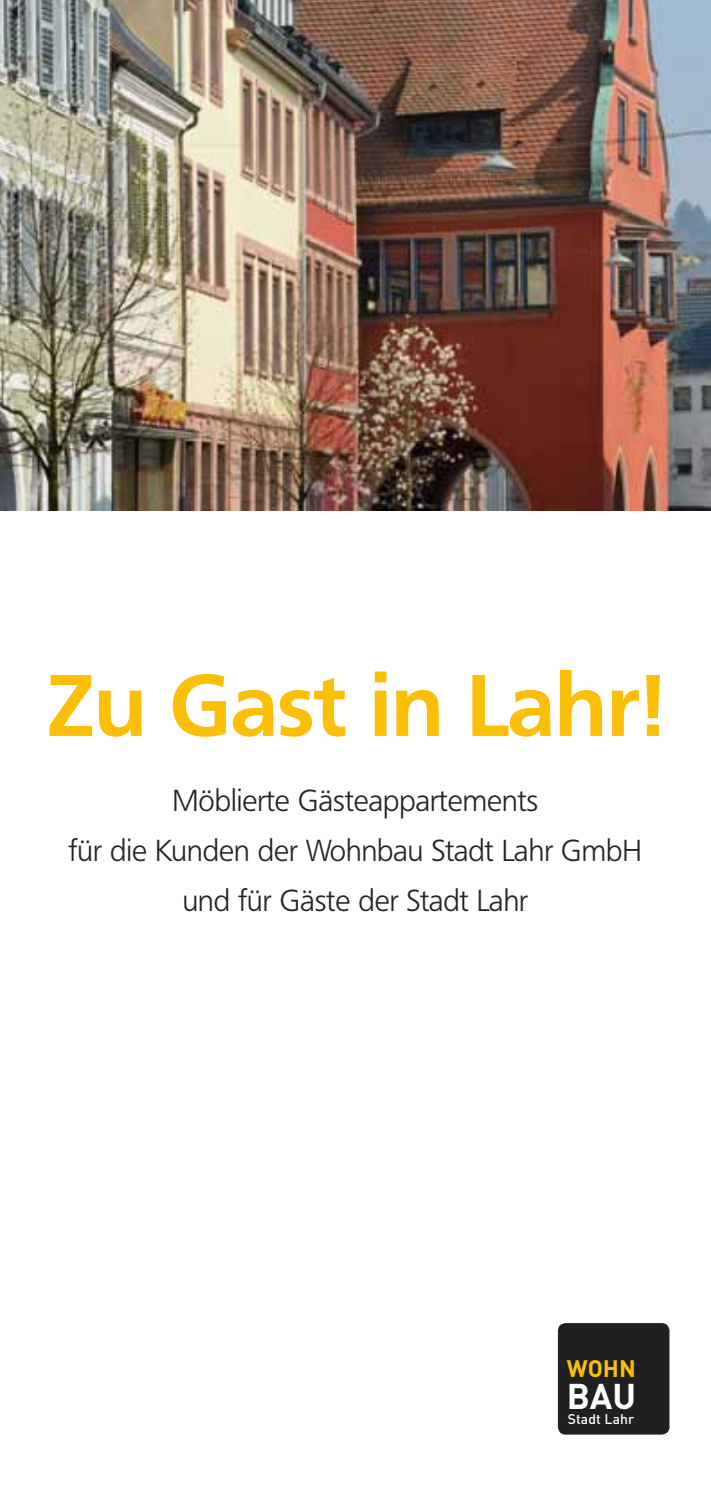
<style>
.page{position:relative;width:711px;height:1489px;background:#fff}
.page>*{position:absolute;margin:0;border:0;box-sizing:border-box;transform-origin:0 0}
.t1{font:700 86.25px "Frutiger BQ";color:#fbbf08}
.t2{font:700 35.25px "DIN Pro";color:#fff}
.t3{font:300 30px/50px "Frutiger BQ";color:#252326;text-align:center}
.t4{font:700 23.5px "DIN Pro";color:#fcc000}
.t5{font:500 13.75px "DIN Pro";letter-spacing:.01em;color:#fff}
</style>
<div class="page">
<img style="left:1px;top:0;width:708px;height:510px">
<div style="left:557px;top:1322px;width:112px;height:112px;background:#202020;border-radius:8px"></div>
<h1 class="t1" style="left:48px;top:654px;width:616px">Zu Gast in Lahr!</h1>
<p class="t3" style="left:69px;top:776px;width:574px">Möblierte Gästeappartements<br>für die Kunden der Wohnbau Stadt Lahr GmbH und für Gäste der Stadt Lahr</p>
<p class="t4" style="left:566px;top:1348px;width:70px">WOHN</p>
<p class="t2" style="left:566px;top:1366px;width:71px">BAU</p>
<p class="t5" style="left:567px;top:1408px;width:68px">Stadt Lahr</p>
</div>
